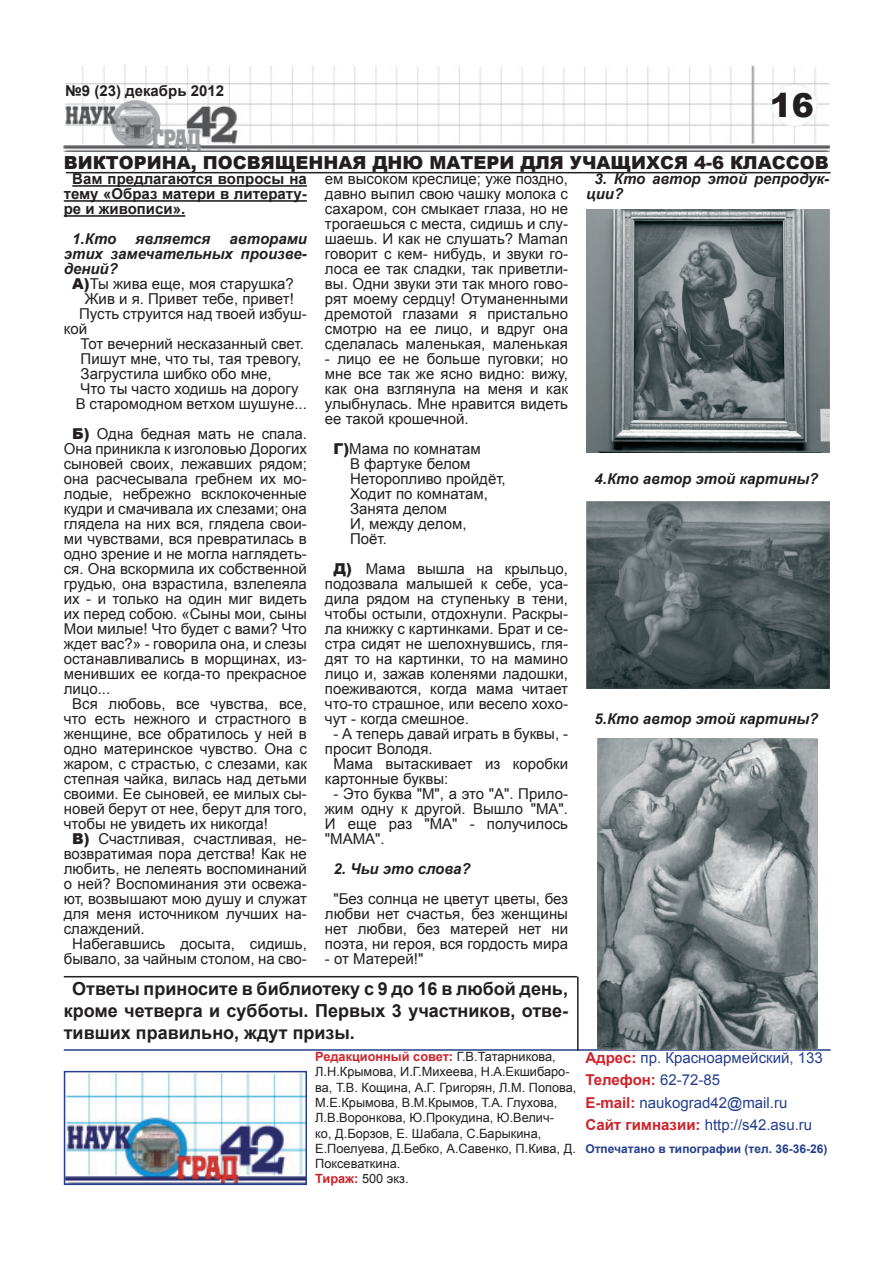
<style>
.page{position:relative;width:893px;height:1263px;background:#fff}
.page>*{position:absolute;margin:0;border:0;box-sizing:border-box;transform-origin:0 0}
.t1{font:900 33px "Arial";color:#231f20}
.t2{font:700 18px/21.6px "Arial";color:#231f20;text-align:justify}
.t3{font:900 18px "Arial";color:#231f20}
.t4{font:15px/15px "Arial";color:#231f20;text-align:justify}
.t5{font:italic 700 15px/15px "Arial";color:#231f20}
.t6{font:15px/22.5px "Arial";color:#253f8e}
.t7{font:700 15px/15px "Arial";color:#231f20;text-align:justify}
.t8{font:12.75px/15.1px "Arial";color:#231f20}
.t9{font:700 12px "Arial";color:#253f8e}
.s1{font-weight:900}
.s2{font-weight:700;color:#ce232b}
</style>
<div class="page">
<img style="left:64px;top:65px;width:765px;height:86px">
<img style="left:67px;top:1074px;width:237px;height:108px">
<div style="left:64px;top:1071px;width:243px;height:114px;border:2px solid #253f8e"></div>
<hr style="left:64px;top:1049px;width:767px;height:2px;background:#253f8e">
<hr style="left:66px;top:172px;width:765px;height:1px;background:#231f20">
<hr style="left:72px;top:185px;width:235px;height:2px;background:#231f20">
<hr style="left:64px;top:200px;width:243px;height:2px;background:#231f20">
<hr style="left:64px;top:215px;width:121px;height:2px;background:#231f20">
<img style="left:586px;top:209px;width:243px;height:244px">
<img style="left:586px;top:502px;width:243px;height:186px">
<img style="left:598px;top:739px;width:219px;height:310px">
<hr style="left:64px;top:976px;width:513px;height:1px;background:#231f20">
<hr style="left:577px;top:977px;width:2px;height:74px;background:#231f20">
<p class="t7" style="left:65px;top:83px;width:160px">№9 (23) декабрь 2012</p>
<h1 class="t1" style="left:770px;top:81px;width:46px">16</h1>
<p class="t3" style="left:64px;top:149px;width:766px">ВИКТОРИНА, ПОСВЯЩЕННАЯ ДНЮ МАТЕРИ ДЛЯ УЧАЩИХСЯ 4-6 КЛАССОВ</p>
<p class="t7" style="left:64px;top:172px;width:245px;text-indent:9px">Вам предлагаются вопросы на тему «Образ матери в литерату&shy;ре и живописи».</p>
<p class="t5" style="left:72px;top:232px;width:46px">1.Кто</p>
<p class="t5" style="left:136px;top:232px;width:76px">является</p>
<p class="t5" style="left:230px;top:232px;width:79px">авторами</p>
<p class="t5" style="left:64px;top:247px;width:245px">этих замечательных произве-</p>
<p class="t5" style="left:64px;top:262px;width:56px">дений?</p>
<p class="t4" style="left:72px;top:277px;width:223px"><span class="s1">А)</span>Ты жива еще, моя старушка?</p>
<p class="t4" style="left:85px;top:292px;width:211px">Жив и я. Привет тебе, привет!</p>
<p class="t4" style="left:79px;top:307px;width:229px">Пусть струится над твоей избуш-</p>
<p class="t4" style="left:64px;top:322px;width:25px">кой</p>
<p class="t4" style="left:81px;top:337px;width:225px">Тот вечерний несказанный свет.</p>
<p class="t4" style="left:81px;top:352px;width:222px">Пишут мне, что ты, тая тревогу,</p>
<p class="t4" style="left:81px;top:367px;width:193px">Загрустила шибко обо мне,</p>
<p class="t4" style="left:81px;top:382px;width:219px">Что ты часто ходишь на дорогу</p>
<p class="t4" style="left:76px;top:397px;width:232px">В старомодном ветхом шушуне...</p>
<p class="t4" style="left:72px;top:427px;width:236px"><span class="s1">Б)</span> Одна бедная мать не спала.</p>
<p class="t4" style="left:64px;top:442px;width:245px">Она приникла к изголовью Дорогих</p>
<p class="t4" style="left:64px;top:457px;width:245px">сыновей своих, лежавших рядом;</p>
<p class="t4" style="left:64px;top:472px;width:245px">она расчесывала гребнем их мо-</p>
<p class="t4" style="left:64px;top:487px;width:245px">лодые, небрежно всклокоченные</p>
<p class="t4" style="left:64px;top:502px;width:245px">кудри и смачивала их слезами; она</p>
<p class="t4" style="left:64px;top:517px;width:245px">глядела на них вся, глядела свои-</p>
<p class="t4" style="left:64px;top:532px;width:245px">ми чувствами, вся превратилась в</p>
<p class="t4" style="left:64px;top:547px;width:245px">одно зрение и не могла наглядеть-</p>
<p class="t4" style="left:64px;top:562px;width:245px">ся. Она вскормила их собственной</p>
<p class="t4" style="left:64px;top:577px;width:245px">грудью, она взрастила, взлелеяла</p>
<p class="t4" style="left:64px;top:592px;width:245px">их - и только на один миг видеть</p>
<p class="t4" style="left:64px;top:607px;width:245px">их перед собою. «Сыны мои, сыны</p>
<p class="t4" style="left:64px;top:622px;width:245px">Мои милые! Что будет с вами? Что</p>
<p class="t4" style="left:64px;top:637px;width:245px">ждет вас?» - говорила она, и слезы</p>
<p class="t4" style="left:64px;top:652px;width:245px">останавливались в морщинах, из-</p>
<p class="t4" style="left:64px;top:667px;width:245px">менивших ее когда-то прекрасное</p>
<p class="t4" style="left:64px;top:682px;width:48px">лицо...</p>
<p class="t4" style="left:72px;top:697px;width:236px">Вся любовь, все чувства, все,</p>
<p class="t4" style="left:64px;top:712px;width:245px">что есть нежного и страстного в</p>
<p class="t4" style="left:64px;top:727px;width:245px">женщине, все обратилось у ней в</p>
<p class="t4" style="left:64px;top:742px;width:245px">одно материнское чувство. Она с</p>
<p class="t4" style="left:64px;top:757px;width:245px">жаром, с страстью, с слезами, как</p>
<p class="t4" style="left:64px;top:772px;width:245px">степная чайка, вилась над детьми</p>
<p class="t4" style="left:64px;top:787px;width:245px">своими. Ее сыновей, ее милых сы-</p>
<p class="t4" style="left:64px;top:802px;width:245px">новей берут от нее, берут для того,</p>
<p class="t4" style="left:64px;top:817px;width:206px">чтобы не увидеть их никогда!</p>
<p class="t4" style="left:72px;top:832px;width:236px"><span class="s1">В)</span> Счастливая, счастливая, не-</p>
<p class="t4" style="left:64px;top:847px;width:245px">возвратимая пора детства! Как не</p>
<p class="t4" style="left:64px;top:862px;width:245px">любить, не лелеять воспоминаний</p>
<p class="t4" style="left:64px;top:877px;width:245px">о ней? Воспоминания эти освежа-</p>
<p class="t4" style="left:64px;top:892px;width:245px">ют, возвышают мою душу и служат</p>
<p class="t4" style="left:64px;top:907px;width:245px">для меня источником лучших на-</p>
<p class="t4" style="left:64px;top:922px;width:82px">слаждений.</p>
<p class="t4" style="left:72px;top:937px;width:236px">Набегавшись досыта, сидишь,</p>
<p class="t4" style="left:64px;top:952px;width:245px">бывало, за чайным столом, на сво-</p>
<p class="t5" style="left:586px;top:172px;width:245px;text-indent:9px">3. Кто автор этой репродук&shy;ции?</p>
<p class="t4" style="left:325px;top:172px;width:245px">ем высоком креслице; уже поздно, давно выпил свою чашку молока с сахаром, сон смыкает глаза, но не трогаешься с места, сидишь и слу&shy;шаешь. И как не слушать? Maman говорит с кем- нибудь, и звуки го&shy;лоса ее так сладки, так приветли&shy;вы. Одни звуки эти так много гово&shy;рят моему сердцу! Отуманенными дремотой глазами я пристально смотрю на ее лицо, и вдруг она сделалась маленькая, маленькая</p>
<p class="t4" style="left:325px;top:352px;width:245px">- лицо ее не больше пуговки; но мне все так же ясно видно: вижу, как она взглянула на меня и как улыбнулась. Мне нравится видеть ее такой крошечной.</p>
<p class="t4" style="left:350px;top:442px;width:157px;text-align:left;text-indent:-17px"><span class="s1">Г)</span>Мама по комнатам<br>В фартуке белом<br>Неторопливо пройдёт,<br>Ходит по комнатам,<br>Занята делом<br>И, между делом,<br>Поёт.</p>
<p class="t4" style="left:325px;top:562px;width:245px;text-indent:9px"><span class="s1">Д)</span> Мама вышла на крыльцо, подозвала малышей к себе, уса&shy;дила рядом на ступеньку в тени, чтобы остыли, отдохнули. Раскры&shy;ла книжку с картинками. Брат и се&shy;стра сидят не шелохнувшись, гля&shy;дят то на картинки, то на мамино лицо и, зажав коленями ладошки, поеживаются, когда мама читает что-то страшное, или весело хохо&shy;чут - когда смешное.</p>
<p class="t4" style="left:333px;top:727px;width:236px">- А теперь давай играть в буквы, -</p>
<p class="t4" style="left:325px;top:742px;width:109px">просит Володя.</p>
<p class="t4" style="left:333px;top:757px;width:236px">Мама вытаскивает из коробки</p>
<p class="t4" style="left:325px;top:772px;width:125px">картонные буквы:</p>
<p class="t4" style="left:325px;top:787px;width:245px;text-indent:9px">- Это буква "М", а это "А". Прило&shy;жим одну к другой. Вышло "МА".<br>И еще раз "МА" - получилось "МАМА".</p>
<p class="t5" style="left:333px;top:862px;width:139px">2. Чьи это слова?</p>
<p class="t4" style="left:325px;top:892px;width:245px;text-align:center">"Без солнца не цветут цветы, без любви нет счастья, без женщины нет любви, без матерей нет ни поэта, ни героя, вся гордость мира</p>
<p class="t4" style="left:325px;top:952px;width:100px">- от Матерей!"</p>
<p class="t5" style="left:595px;top:472px;width:225px">4.Кто автор этой картины?</p>
<p class="t5" style="left:595px;top:712px;width:225px">5.Кто автор этой картины?</p>
<p class="t2" style="left:64px;top:979px;width:506px;text-indent:8px">Ответы приносите в библиотеку с 9 до 16 в любой день, кроме четверга и субботы. Первых 3 участников, отве&shy;тивших правильно, ждут призы.</p>
<p class="t8" style="left:315px;top:1049px;width:263px"><span class="s2">Редакционный совет:</span> Г.В.Татарникова, Л.Н.Крымова, И.Г.Михеева, Н.А.Екшибаро&shy;ва, Т.В. Кощина, А.Г. Григорян, Л.М. Попова, М.Е.Крымова, В.М.Крымов, Т.А. Глухова, Л.В.Воронкова, Ю.Прокудина, Ю.Велич-<br>ко, Д.Борзов, Е. Шабала, С.Барыкина, Е.Поелуева, Д.Бебко, А.Савенко, П.Кива, Д.<br>Поксеваткина.<br><span class="s2">Тираж:</span> 500 экз.</p>
<p class="t6" style="left:585px;top:1046px;width:239px"><span class="s2">Адрес:</span> пр. Красноармейский, 133<br><span class="s2">Телефон:</span> 62-72-85<br><span class="s2">E-mail:</span> naukograd42@mail.ru<br><span class="s2">Сайт гимназии:</span> http://s42.asu.ru</p>
<p class="t9" style="left:585px;top:1141px;width:243px">Отпечатано в типографии (тел. 36-36-26)</p>
</div>
